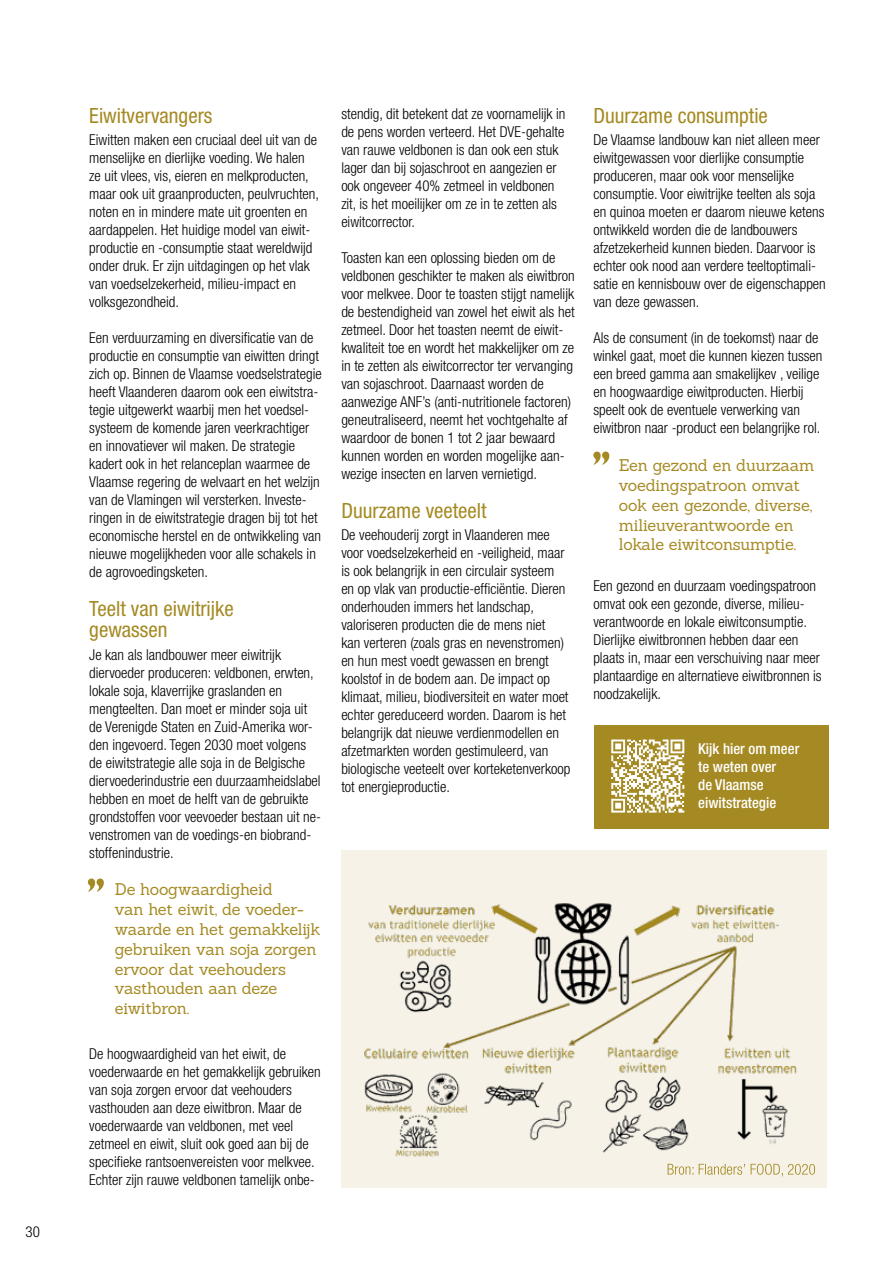
<style>
.page{position:relative;width:893px;height:1263px;background:#fff}
.page>*{position:absolute;margin:0;border:0;box-sizing:border-box;transform-origin:0 0}
.t1{font:condensed 21px/21px "Helvetica Neue LT Std";color:#a58a23}
.t2{font:16.5px/19.8px "Sanchez";letter-spacing:-.015em;color:#a58a23}
.t3{font:300 condensed 15px/18px "Helvetica Neue LT Std";color:#000}
.t4{font:500 condensed 15px/18px "Helvetica Neue LT Std";color:#fff}
</style>
<div class="page">
<svg style="left:88px;top:878px;width:16px;height:14px"></svg>
<div style="left:341px;top:850px;width:486px;height:338px;background:#f6f2e8"></div>
<img style="left:364px;top:903px;width:433px;height:274px">
<svg style="left:668px;top:1164px;width:147px;height:12px"></svg>
<svg style="left:593px;top:452px;width:16px;height:13px"></svg>
<div style="left:595px;top:725px;width:234px;height:103px;background:#a58a23"></div>
<svg style="left:611px;top:739px;width:73px;height:73px"></svg>
<p class="t3" style="left:26px;top:1223px;width:16px">30</p>
<h1 class="t1" style="left:89px;top:105px;width:125px">Eiwitvervangers</h1>
<p class="t3" style="left:89px;top:131px;width:231px">Eiwitten maken een cruciaal deel uit van de menselijke en dierlijke voeding. We halen ze uit vlees, vis, eieren en melkproducten, maar ook uit graanproducten, peulvruchten, noten en in mindere mate uit groenten en aardappelen. Het huidige model van eiwit&shy;productie en -consumptie staat wereldwijd onder druk. Er zijn uitdagingen op het vlak van voedselzekerheid, milieu-impact en volksgezondheid.</p>
<p class="t3" style="left:89px;top:329px;width:234px">Een verduurzaming en diversificatie van de productie en consumptie van eiwitten dringt zich op. Binnen de Vlaamse voedselstrategie heeft Vlaanderen daarom ook een eiwitstra&shy;tegie uitgewerkt waarbij men het voedsel&shy;systeem de komende jaren veerkrachtiger en innovatiever wil maken. De strategie kadert ook in het relanceplan waarmee de Vlaamse regering de welvaart en het welzijn van de Vlamingen wil versterken. Investe&shy;ringen in de eiwitstrategie dragen bij tot het economische herstel en de ontwikkeling van nieuwe mogelijkheden voor alle schakels in de agrovoedingsketen.</p>
<h1 class="t1" style="left:89px;top:598px;width:146px">Teelt van eiwitrijke gewassen</h1>
<p class="t3" style="left:89px;top:645px;width:233px">Je kan als landbouwer meer eiwitrijk diervoeder produceren: veldbonen, erwten, lokale soja, klaverrijke graslanden en mengteelten. Dan moet er minder soja uit de Verenigde Staten en Zuid-Amerika wor&shy;den ingevoerd. Tegen 2030 moet volgens de eiwitstrategie alle soja in de Belgische diervoederindustrie een duurzaamheidslabel hebben en moet de helft van de gebruikte grondstoffen voor veevoeder bestaan uit ne&shy;venstromen van de voedings-en biobrand&shy;stoffenindustrie.</p>
<p class="t2" style="left:115px;top:879px;width:207px">De hoogwaardigheid<br>van het eiwit, de voeder&shy;waarde en het gemakkelijk gebruiken van soja zorgen ervoor dat veehouders vasthouden aan deze eiwitbron.</p>
<p class="t3" style="left:89px;top:1044px;width:233px">De hoogwaardigheid van het eiwit, de voederwaarde en het gemakkelijk gebruiken van soja zorgen ervoor dat veehouders vasthouden aan deze eiwitbron. Maar de voederwaarde van veldbonen, met veel zetmeel en eiwit, sluit ook goed aan bij de specifieke rantsoenvereisten voor melkvee.<br>Echter zijn rauwe veldbonen tamelijk onbe-</p>
<p class="t3" style="left:341px;top:104px;width:226px">stendig, dit betekent dat ze voornamelijk in de pens worden verteerd. Het DVE-gehalte van rauwe veldbonen is dan ook een stuk lager dan bij sojaschroot en aangezien er ook ongeveer 40% zetmeel in veldbonen zit, is het moeilijker om ze in te zetten als eiwitcorrector.</p>
<p class="t3" style="left:341px;top:248px;width:235px">Toasten kan een oplossing bieden om de veldbonen geschikter te maken als eiwitbron voor melkvee. Door te toasten stijgt namelijk de bestendigheid van zowel het eiwit als het zetmeel. Door het toasten neemt de eiwit&shy;kwaliteit toe en wordt het makkelijker om ze in te zetten als eiwitcorrector ter vervanging van sojaschroot. Daarnaast worden de aanwezige ANF’s (anti-nutritionele factoren) geneutraliseerd, neemt het vochtgehalte af waardoor de bonen 1 tot 2 jaar bewaard kunnen worden en worden mogelijke aan&shy;wezige insecten en larven vernietigd.</p>
<h1 class="t1" style="left:341px;top:500px;width:147px">Duurzame veeteelt</h1>
<p class="t3" style="left:341px;top:526px;width:230px">De veehouderij zorgt in Vlaanderen mee voor voedselzekerheid en -veiligheid, maar is ook belangrijk in een circulair systeem en op vlak van productie-efficiëntie. Dieren onderhouden immers het landschap, valoriseren producten die de mens niet<br>kan verteren (zoals gras en nevenstromen) en hun mest voedt gewassen en brengt koolstof in de bodem aan. De impact op klimaat, milieu, biodiversiteit en water moet echter gereduceerd worden. Daarom is het belangrijk dat nieuwe verdienmodellen en afzetmarkten worden gestimuleerd, van biologische veeteelt over korteketenverkoop tot energieproductie.</p>
<h1 class="t1" style="left:593px;top:105px;width:176px">Duurzame consumptie</h1>
<p class="t3" style="left:593px;top:131px;width:234px">De Vlaamse landbouw kan niet alleen meer eiwitgewassen voor dierlijke consumptie produceren, maar ook voor menselijke consumptie. Voor eiwitrijke teelten als soja en quinoa moeten er daarom nieuwe ketens ontwikkeld worden die de landbouwers afzetzekerheid kunnen bieden. Daarvoor is echter ook nood aan verdere teeltoptimali&shy;satie en kennisbouw over de eigenschappen van deze gewassen.</p>
<p class="t3" style="left:593px;top:329px;width:231px">Als de consument (in de toekomst) naar de winkel gaat, moet die kunnen kiezen tussen een breed gamma aan smakelijkev , veilige en hoogwaardige eiwitproducten. Hierbij speelt ook de eventuele verwerking van eiwitbron naar -product een belangrijke rol.</p>
<p class="t2" style="left:619px;top:455px;width:197px">Een gezond en duurzaam voedingspatroon omvat ook een gezonde, diverse, milieuverantwoorde en lokale eiwitconsumptie.</p>
<p class="t3" style="left:593px;top:576px;width:230px">Een gezond en duurzaam voedingspatroon omvat ook een gezonde, diverse, milieu&shy;verantwoorde en lokale eiwitconsumptie.<br>Dierlijke eiwitbronnen hebben daar een plaats in, maar een verschuiving naar meer plantaardige en alternatieve eiwitbronnen is noodzakelijk.</p>
<p class="t4" style="left:698px;top:740px;width:103px">Kijk hier om meer te weten over<br>de Vlaamse eiwitstrategie</p>
</div>
